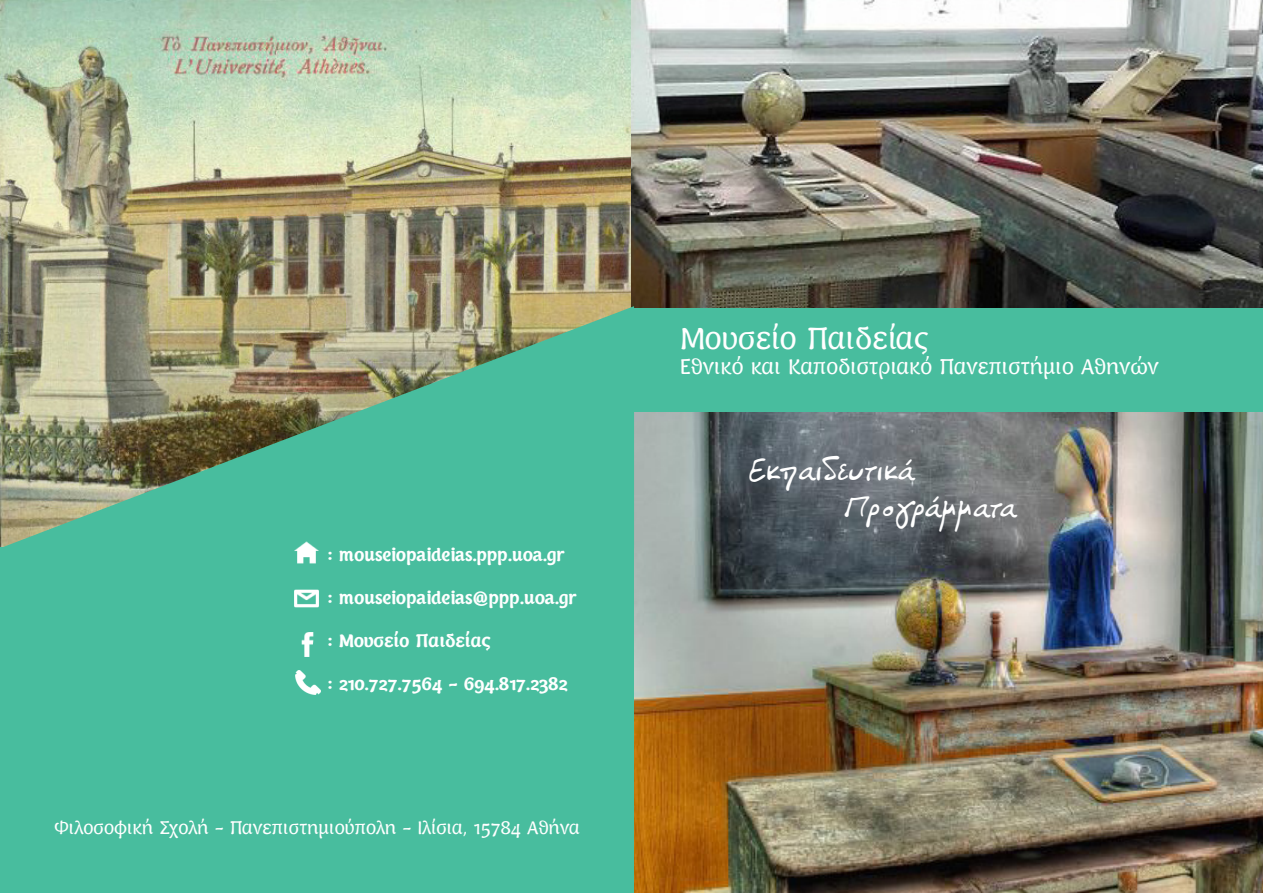
<style>
.page{position:relative;width:1263px;height:893px;background:#fff}
.page>*{position:absolute;margin:0;border:0;box-sizing:border-box;transform-origin:0 0}
.t1{font:700 31.5px/37.8px "PF Libera Pro";color:#fff}
.t2{font:30px "PF Armonia";color:#fff}
.t3{font:21px "PF Armonia";color:#fff}
.t4{font:700 18px "PF Armonia";color:#fff}
.t5{font:18px "PF Armonia";color:#fff}
</style>
<div class="page">
<img style="left:0;top:0;width:631px;height:306px">
<img style="left:631px;top:0;width:632px;height:308px">
<div style="left:631px;top:308px;width:632px;height:110px;background:#48bd9e"></div>
<img style="left:634px;top:412px;width:629px;height:481px">
<img style="left:0;top:306px;width:634px;height:241px">
<div style="left:0;top:547px;width:634px;height:346px;background:#48bd9e"></div>
<img style="left:295px;top:540px;width:24px;height:24px">
<img style="left:295px;top:589px;width:24px;height:19px">
<img style="left:301px;top:632px;width:13px;height:24px">
<img style="left:296px;top:670px;width:24px;height:25px">
<p class="t4" style="left:328px;top:543px;width:238px">: mouseiopaideias.ppp.uoa.gr</p>
<p class="t4" style="left:328px;top:586px;width:250px">: mouseiopaideias@ppp.uoa.gr</p>
<p class="t4" style="left:328px;top:629px;width:164px">: Μουσείο Παιδείας</p>
<p class="t4" style="left:328px;top:673px;width:241px">: 210.727.7564 - 694.817.2382</p>
<p class="t5" style="left:54px;top:817px;width:527px">Φιλοσοφική Σχολή - Πανεπιστηµιούπολη - Ιλίσια, 15784 Αθήνα</p>
<h2 class="t2" style="left:680px;top:320px;width:250px">Μουσείο Παιδείας</h2>
<p class="t3" style="left:680px;top:354px;width:480px">Εθνικό και Καποδιστριακό Πανεπιστήµιο Αθηνών</p>
<h1 class="t1" style="left:844px;top:452px;width:175px;text-indent:-94px">Εκπαιδευτικά<br>Προγράµµατα</h1>
</div>
